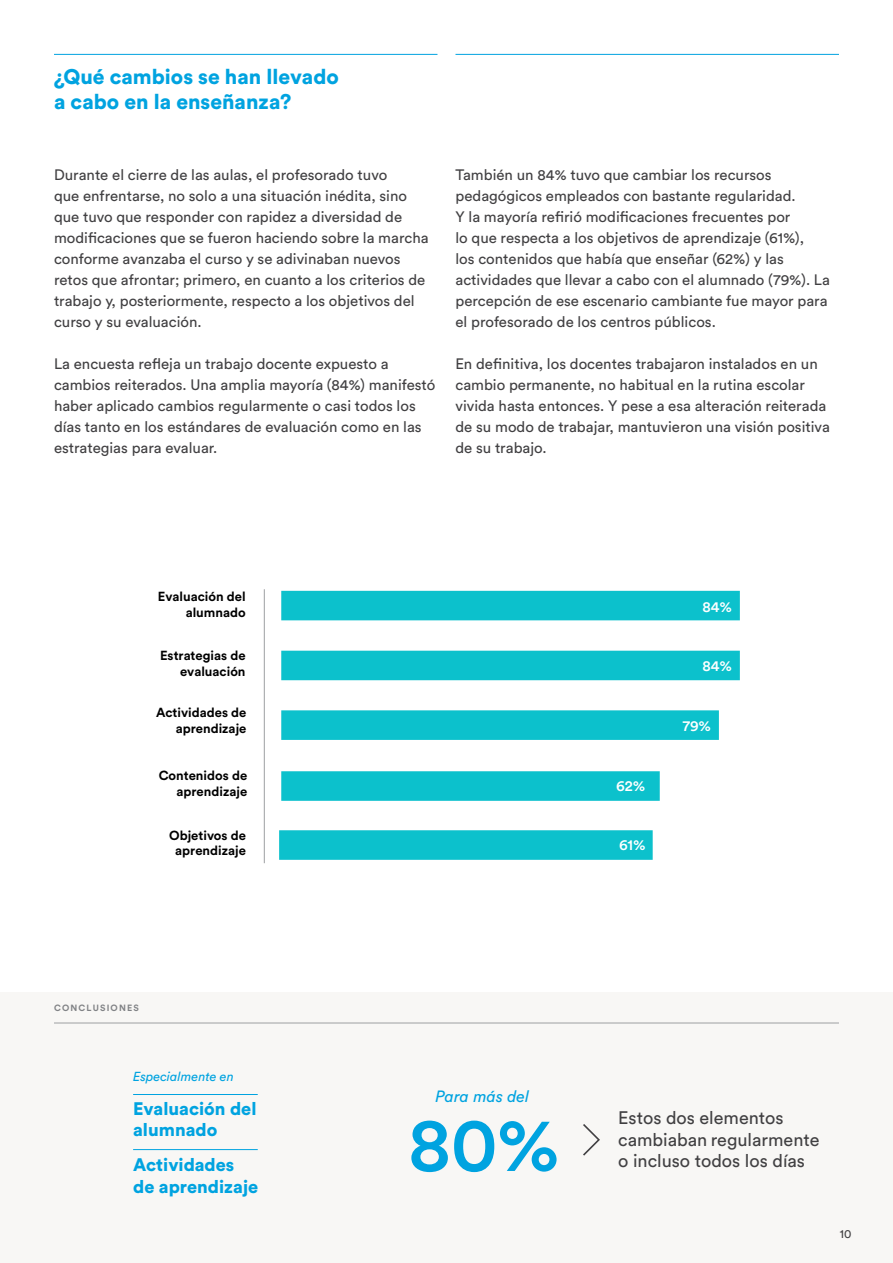
<style>
.page{position:relative;width:893px;height:1263px;background:#fff}
.page>*{position:absolute;margin:0;border:0;box-sizing:border-box;transform-origin:0 0}
.t1{font:500 75.9px "Circular Std";color:#00a3e0}
.t2{font:900 21px/25.2px "Circular Std";color:#00a3e0}
.t3{font:18px/21.6px "Circular Std";color:#414042}
.t4{font:900 18px/21.6px "Circular Std";color:#00a3e0}
.t5{font:italic 16.2px "Circular Std";color:#00a3e0}
.t6{font:15px/21px "Circular Std";color:#414042}
.t7{font:500 14.85px "Circular Std";color:#fff}
.t8{font:700 13.05px/15.6px "Circular Std";color:#000;text-align:right}
.t9{font:italic 12.9px "Circular Std";color:#00a3e0}
.t10{font:12px "Circular Std";color:#414042}
.t11{font:700 9px "Circular Std";letter-spacing:.13em;color:#808285}
</style>
<div class="page">
<div style="left:0;top:992px;width:893px;height:271px;background:#f8f7f5"></div>
<hr style="left:54px;top:1023px;width:785px;height:1px;background:#9d9fa2">
<svg style="left:583px;top:1124px;width:17px;height:31px"></svg>
<hr style="left:54px;top:54px;width:383px;height:1px;background:#00a3e0">
<hr style="left:455px;top:54px;width:384px;height:1px;background:#00a3e0">
<hr style="left:264px;top:589px;width:1px;height:274px;background:#9d9fa2">
<div style="left:281px;top:651px;width:459px;height:29px;background:#0cc1cc"></div>
<div style="left:281px;top:591px;width:459px;height:29px;background:#0cc1cc"></div>
<svg style="left:281px;top:771px;width:379px;height:30px"></svg>
<svg style="left:279px;top:830px;width:374px;height:30px"></svg>
<svg style="left:281px;top:710px;width:438px;height:30px"></svg>
<hr style="left:133px;top:1149px;width:125px;height:1px;background:#00a3e0">
<hr style="left:133px;top:1094px;width:125px;height:1px;background:#00a3e0">
<h2 class="t2" style="left:54px;top:63px;width:286px">¿Qué cambios se han llevado a cabo en la enseñanza?</h2>
<p class="t6" style="left:54px;top:164px;width:376px">Durante el cierre de las aulas, el profesorado tuvo<br>que enfrentarse, no solo a una situación inédita, sino que tuvo que responder con rapidez a diversidad de modificaciones que se fueron haciendo sobre la marcha conforme avanzaba el curso y se adivinaban nuevos retos que afrontar; primero, en cuanto a los criterios de trabajo y, posteriormente, respecto a los objetivos del curso y su evaluación.</p>
<p class="t6" style="left:54px;top:353px;width:383px">La encuesta refleja un trabajo docente expuesto a cambios reiterados. Una amplia mayoría (84%) manifestó haber aplicado cambios regularmente o casi todos los días tanto en los estándares de evaluación como en las estrategias para evaluar.</p>
<p class="t6" style="left:455px;top:164px;width:376px">También un 84% tuvo que cambiar los recursos pedagógicos empleados con bastante regularidad.<br>Y la mayoría refirió modificaciones frecuentes por<br>lo que respecta a los objetivos de aprendizaje (61%),<br>los contenidos que había que enseñar (62%) y las actividades que llevar a cabo con el alumnado (79%). La percepción de ese escenario cambiante fue mayor para el profesorado de los centros públicos.</p>
<p class="t6" style="left:455px;top:353px;width:376px">En definitiva, los docentes trabajaron instalados en un cambio permanente, no habitual en la rutina escolar vivida hasta entonces. Y pese a esa alteración reiterada de su modo de trabajar, mantuvieron una visión positiva de su trabajo.</p>
<p class="t8" style="left:158px;top:589px;width:89px">Evaluación del alumnado</p>
<p class="t8" style="left:160px;top:647px;width:87px">Estrategias de evaluación</p>
<p class="t8" style="left:156px;top:704px;width:92px">Actividades de aprendizaje</p>
<p class="t8" style="left:159px;top:768px;width:90px">Contenidos de aprendizaje</p>
<p class="t8" style="left:169px;top:827px;width:78px;text-align:center">Objetivos de aprendizaje</p>
<p class="t7" style="left:616px;top:776px;width:31px">62%</p>
<p class="t7" style="left:619px;top:835px;width:28px">61%</p>
<p class="t7" style="left:702px;top:597px;width:31px">84%</p>
<p class="t7" style="left:702px;top:657px;width:31px">84%</p>
<p class="t7" style="left:683px;top:717px;width:30px">79%</p>
<p class="t11" style="left:54px;top:1002px;width:86px">CONCLUSIONES</p>
<p class="t9" style="left:133px;top:1068px;width:102px">Especialmente en</p>
<p class="t4" style="left:133px;top:1097px;width:125px">Evaluación del alumnado</p>
<p class="t4" style="left:133px;top:1154px;width:127px">Actividades de aprendizaje</p>
<p class="t5" style="left:436px;top:1087px;width:95px">Para más del</p>
<h1 class="t1" style="left:408px;top:1097px;width:153px">80%</h1>
<p class="t3" style="left:618px;top:1106px;width:203px">Estos dos elementos cambiaban regularmente o incluso todos los días</p>
<p class="t10" style="left:840px;top:1226px;width:13px">10</p>
</div>
